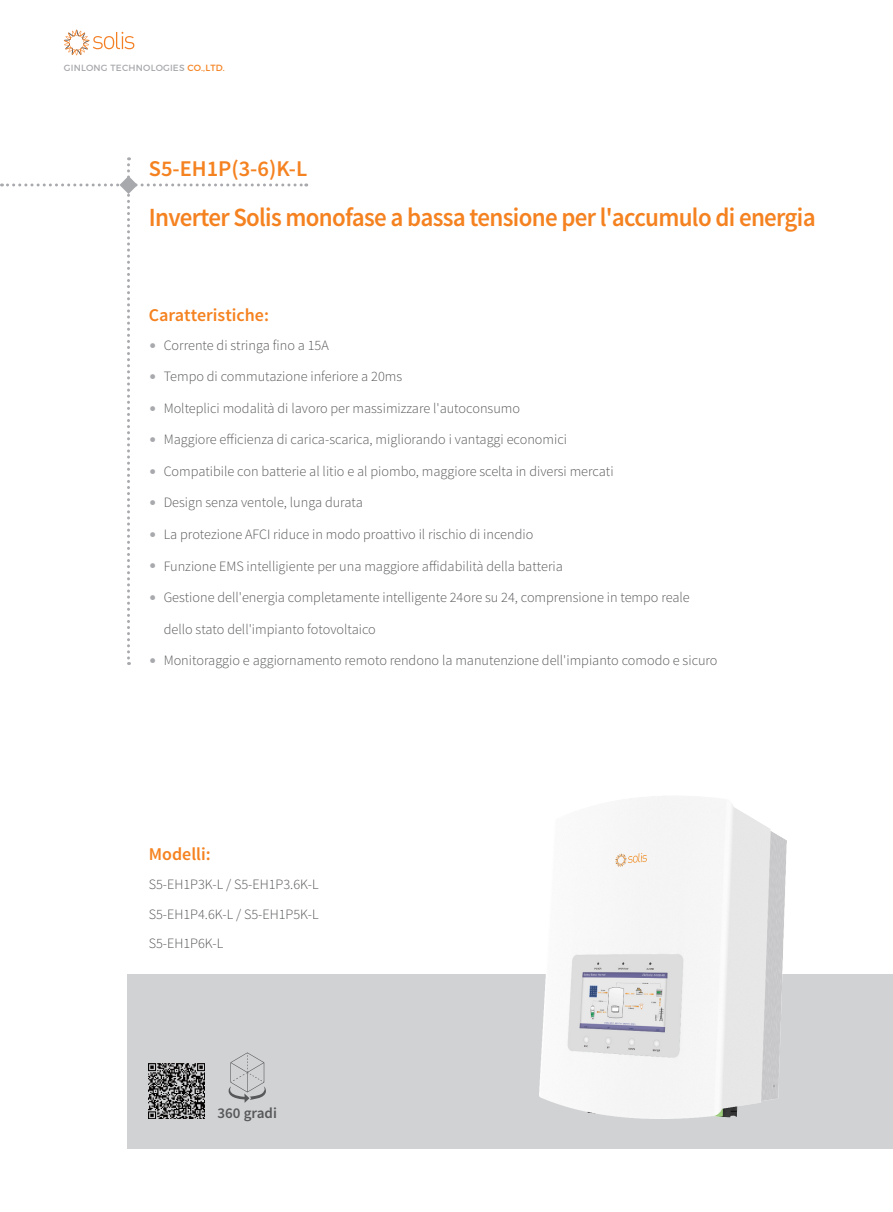
<style>
.page{position:relative;width:893px;height:1212px;background:#fff}
.page>*{position:absolute;margin:0;border:0;box-sizing:border-box;transform-origin:0 0}
.t1{font:600 26.25px "Source Sans Pro";letter-spacing:-.03em;color:#f58220;scale:.95 1}
.t2{font:600 22.5px "Source Sans Pro";color:#f58220}
.t3{font:600 18px "Source Sans Pro";color:#f58220}
.t4{font:600 15px "Source Sans Pro";color:#57585a}
.t5{font:300 14.25px/29.5px "Source Sans Pro";color:#57585a;text-align:justify}
.t6{font:9px "Montserrat";letter-spacing:.025em;color:#a8a9ad}
.s1{color:#f58220}
.s2{color:#a8a9ad}
</style>
<div class="page">
<div style="left:128px;top:974px;width:765px;height:174px;background:#d1d2d4"></div>
<svg style="left:64px;top:30px;width:70px;height:25px"></svg>
<img style="left:540px;top:796px;width:247px;height:322px">
<img style="left:149px;top:1063px;width:55px;height:55px">
<svg style="left:228px;top:1052px;width:38px;height:51px"></svg>
<svg style="left:1px;top:157px;width:306px;height:508px"></svg>
<p class="t6" style="left:64px;top:63px;width:163px">GINLONG TECHNOLOGIES <span class="s1">CO.,LTD.</span></p>
<h2 class="t2" style="left:149px;top:154px;width:160px">S5-EH1P(3-6)K-L</h2>
<h1 class="t1" style="left:149px;top:201px;width:703px">Inverter Solis monofase a bassa tensione per l'accumulo di energia</h1>
<p class="t3" style="left:149px;top:304px;width:122px">Caratteristiche:</p>
<p class="t5" style="left:149px;top:330px;width:181px"><span class="s2">•</span> Corrente di stringa fino a 15A</p>
<p class="t5" style="left:149px;top:362px;width:255px"><span class="s2">•</span> Tempo di commutazione inferiore a 20ms</p>
<p class="t5" style="left:149px;top:393px;width:373px"><span class="s2">•</span> Molteplici modalità di lavoro per massimizzare l'autoconsumo</p>
<p class="t5" style="left:149px;top:425px;width:420px"><span class="s2">•</span> Maggiore efficienza di carica-scarica, migliorando i vantaggi economici</p>
<p class="t5" style="left:149px;top:456px;width:466px"><span class="s2">•</span> Compatibile con batterie al litio e al piombo, maggiore scelta in diversi mercati</p>
<p class="t5" style="left:149px;top:488px;width:216px"><span class="s2">•</span> Design senza ventole, lunga durata</p>
<p class="t5" style="left:149px;top:519px;width:386px"><span class="s2">•</span> La protezione AFCI riduce in modo proattivo il rischio di incendio</p>
<p class="t5" style="left:149px;top:551px;width:416px"><span class="s2">•</span> Funzione EMS intelligiente per una maggiore affidabilità della batteria</p>
<p class="t5" style="left:149px;top:582px;width:542px"><span class="s2">•</span> Gestione dell'energia completamente intelligente 24ore su 24, comprensione in tempo reale</p>
<p class="t5" style="left:164px;top:614px;width:214px">dello stato dell'impianto fotovoltaico</p>
<p class="t5" style="left:149px;top:645px;width:570px"><span class="s2">•</span> Monitoraggio e aggiornamento remoto rendono la manutenzione dell'impianto comodo e sicuro</p>
<p class="t3" style="left:149px;top:843px;width:63px">Modelli:</p>
<p class="t5" style="left:149px;top:870px;width:171px">S5-EH1P3K-L / S5-EH1P3.6K-L S5-EH1P4.6K-L / S5-EH1P5K-L S5-EH1P6K-L</p>
<p class="t4" style="left:218px;top:1104px;width:61px">360 gradi</p>
</div>
